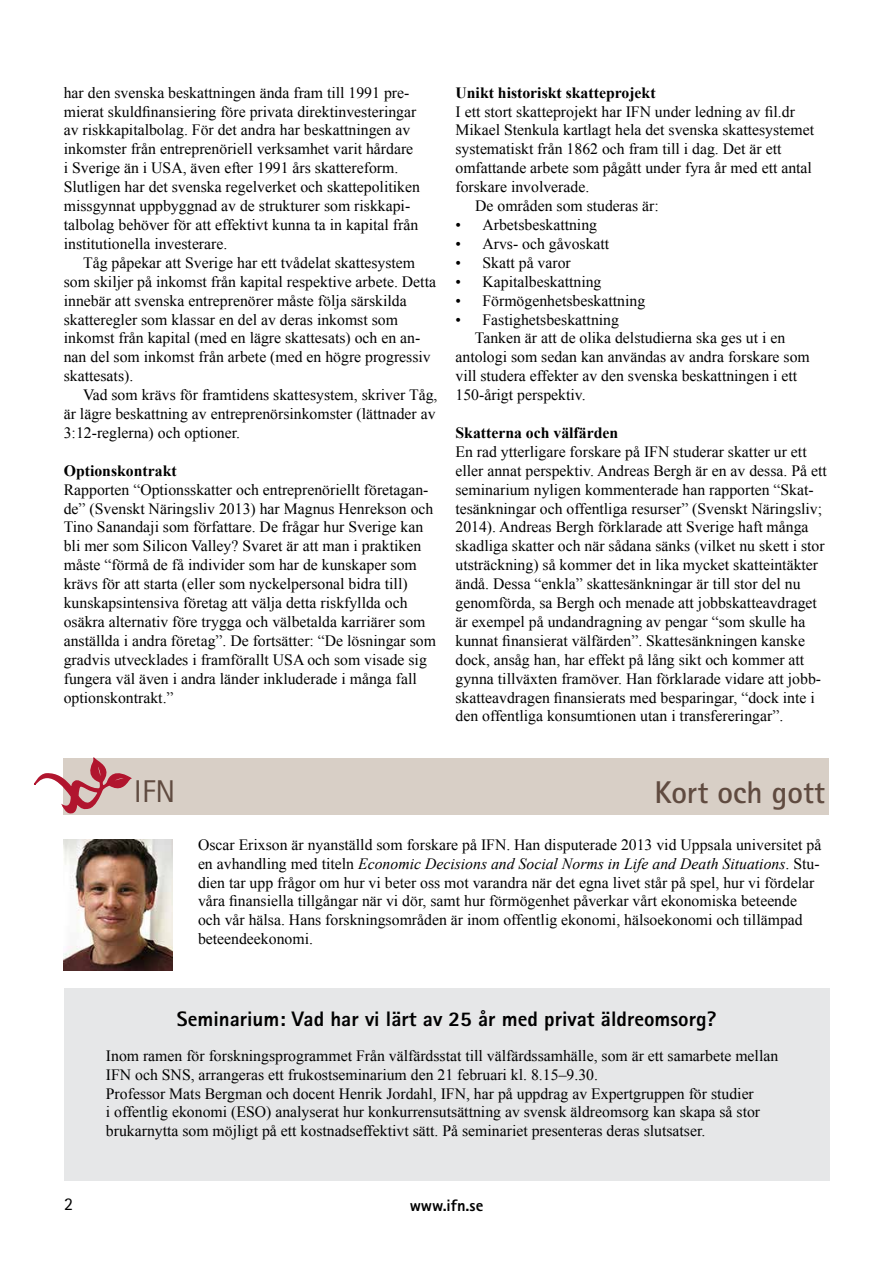
<style>
.page{position:relative;width:893px;height:1263px;background:#fff}
.page>*{position:absolute;margin:0;border:0;box-sizing:border-box;transform-origin:0 0}
.t1{font:700 31.5px "Agfa Rotis Sans Serif";color:#604b40}
.t2{font:31.5px "Agfa Rotis Sans Serif";color:#604b40}
.t3{font:800 21px "Agfa Rotis Sans Serif";color:#000}
.t4{font:18px "Agfa Rotis Sans Serif";color:#000}
.t5{font:800 16.5px "Agfa Rotis Sans Serif";color:#000}
.t6{font:15.75px/18.9px "Times New Roman";color:#000}
.t7{font:700 15.75px "Times New Roman";color:#000}
.s1{font-style:italic}
</style>
<div class="page">
<div style="left:64px;top:988px;width:765px;height:192px;background:#e6e7e8"></div>
<div style="left:64px;top:759px;width:765px;height:56px;background:#d8cfc6"></div>
<svg style="left:34px;top:758px;width:98px;height:56px"></svg>
<img style="left:64px;top:840px;width:108px;height:130px">
<p class="t6" style="left:64px;top:83px;width:358px">har den svenska beskattningen ända fram till 1991 pre&shy;mierat skuldfinansiering före privata direktinvesteringar av riskkapitalbolag. För det andra har beskattningen av inkomster från entreprenöriell verksamhet varit hårdare i Sverige än i USA, även efter 1991 års skattereform.<br>Slutligen har det svenska regelverket och skattepolitiken missgynnat uppbyggnad av de strukturer som riskkapi&shy;talbolag behöver för att effektivt kunna ta in kapital från institutionella investerare.</p>
<p class="t6" style="left:64px;top:253px;width:374px;text-indent:19px">Tåg påpekar att Sverige har ett tvådelat skattesystem som skiljer på inkomst från kapital respektive arbete. Detta innebär att svenska entreprenörer måste följa särskilda skatteregler som klassar en del av deras inkomst som inkomst från kapital (med en lägre skattesats) och en an&shy;nan del som inkomst från arbete (med en högre progressiv skattesats).</p>
<p class="t6" style="left:64px;top:385px;width:375px;text-align:justify;text-indent:19px">Vad som krävs för framtidens skattesystem, skriver Tåg, är lägre beskattning av entreprenörsinkomster (lättnader av 3:12-reglerna) och optioner.</p>
<p class="t7" style="left:64px;top:460px;width:114px">Optionskontrakt</p>
<p class="t6" style="left:64px;top:480px;width:374px">Rapporten “Optionsskatter och entreprenöriellt företagan&shy;de” (Svenskt Näringsliv 2013) har Magnus Henrekson och Tino Sanandaji som författare. De frågar hur Sverige kan bli mer som Silicon Valley? Svaret är att man i praktiken måste “förmå de få individer som har de kunskaper som krävs för att starta (eller som nyckelpersonal bidra till) kunskapsintensiva företag att välja detta riskfyllda och osäkra alternativ före trygga och välbetalda karriärer som anställda i andra företag”. De fortsätter: “De lösningar som gradvis utvecklades i framförallt USA och som visade sig fungera väl även i andra länder inkluderade i många fall optionskontrakt.”</p>
<p class="t7" style="left:455px;top:82px;width:202px">Unikt historiskt skatteprojekt</p>
<p class="t6" style="left:455px;top:102px;width:341px">I ett stort skatteprojekt har IFN under ledning av fil.dr</p>
<p class="t6" style="left:455px;top:120px;width:360px">Mikael Stenkula kartlagt hela det svenska skattesystemet</p>
<p class="t6" style="left:455px;top:139px;width:327px">systematiskt från 1862 och fram till i dag. Det är ett</p>
<p class="t6" style="left:455px;top:158px;width:358px">omfattande arbete som pågått under fyra år med ett antal</p>
<p class="t6" style="left:455px;top:177px;width:135px">forskare involverade.</p>
<p class="t6" style="left:475px;top:196px;width:185px">De områden som studeras är:</p>
<p class="t6" style="left:455px;top:215px;width:143px">• Arbetsbeskattning</p>
<p class="t6" style="left:455px;top:234px;width:155px">• Arvs- och gåvoskatt</p>
<p class="t6" style="left:455px;top:253px;width:117px">• Skatt på varor</p>
<p class="t6" style="left:455px;top:272px;width:147px">• Kapitalbeskattning</p>
<p class="t6" style="left:455px;top:291px;width:191px">• Förmögenhetsbeskattning</p>
<p class="t6" style="left:455px;top:309px;width:165px">• Fastighetsbeskattning</p>
<p class="t6" style="left:475px;top:328px;width:312px">Tanken är att de olika delstudierna ska ges ut i en</p>
<p class="t6" style="left:455px;top:347px;width:356px">antologi som sedan kan användas av andra forskare som</p>
<p class="t6" style="left:455px;top:366px;width:343px">vill studera effekter av den svenska beskattningen i ett</p>
<p class="t6" style="left:455px;top:385px;width:132px">150-årigt perspektiv.</p>
<p class="t7" style="left:455px;top:422px;width:164px">Skatterna och välfärden</p>
<p class="t6" style="left:455px;top:442px;width:373px">En rad ytterligare forskare på IFN studerar skatter ur ett eller annat perspektiv. Andreas Bergh är en av dessa. På ett seminarium nyligen kommenterade han rapporten “Skat&shy;tesänkningar och offentliga resurser” (Svenskt Näringsliv; 2014). Andreas Bergh förklarade att Sverige haft många skadliga skatter och när sådana sänks (vilket nu skett i stor utsträckning) så kommer det in lika mycket skatteintäkter ändå. Dessa “enkla” skattesänkningar är till stor del nu genomförda, sa Bergh och menade att jobbskatteavdraget är exempel på undandragning av pengar “som skulle ha kunnat finansierat välfärden”. Skattesänkningen kanske dock, ansåg han, har effekt på lång sikt och kommer att gynna tillväxten framöver. Han förklarade vidare att jobb&shy;skatteavdragen finansierats med besparingar, “dock inte i den offentliga konsumtionen utan i transfereringar”.</p>
<h1 class="t2" style="left:134px;top:773px;width:43px">IFN</h1>
<h1 class="t1" style="left:655px;top:773px;width:172px">Kort och gott</h1>
<p class="t6" style="left:198px;top:835px;width:625px">Oscar Erixson är nyanställd som forskare på IFN. Han disputerade 2013 vid Uppsala universitet på en avhandling med titeln <span class="s1">Economic Decisions and Social Norms in Life and Death Situations</span>. Stu&shy;dien tar upp frågor om hur vi beter oss mot varandra när det egna livet står på spel, hur vi fördelar våra finansiella tillgångar när vi dör, samt hur förmögenhet påverkar vårt ekonomiska beteende och vår hälsa. Hans forskningsområden är inom offentlig ekonomi, hälsoekonomi och tillämpad beteendeekonomi.</p>
<h2 class="t3" style="left:177px;top:1005px;width:541px">Seminarium: Vad har vi lärt av 25 år med privat äldreomsorg?</h2>
<p class="t6" style="left:106px;top:1046px;width:674px">Inom ramen för forskningsprogrammet Från välfärdsstat till välfärdssamhälle, som är ett samarbete mellan IFN och SNS, arrangeras ett frukostseminarium den 21 februari kl. 8.15–9.30.<br>Professor Mats Bergman och docent Henrik Jordahl, IFN, har på uppdrag av Expertgruppen för studier<br>i offentlig ekonomi (ESO) analyserat hur konkurrensutsättning av svensk äldreomsorg kan skapa så stor brukarnytta som möjligt på ett kostnadseffektivt sätt. På seminariet presenteras deras slutsatser.</p>
<p class="t4" style="left:64px;top:1193px;width:10px">2</p>
<p class="t5" style="left:410px;top:1194px;width:75px">www.ifn.se</p>
</div>
